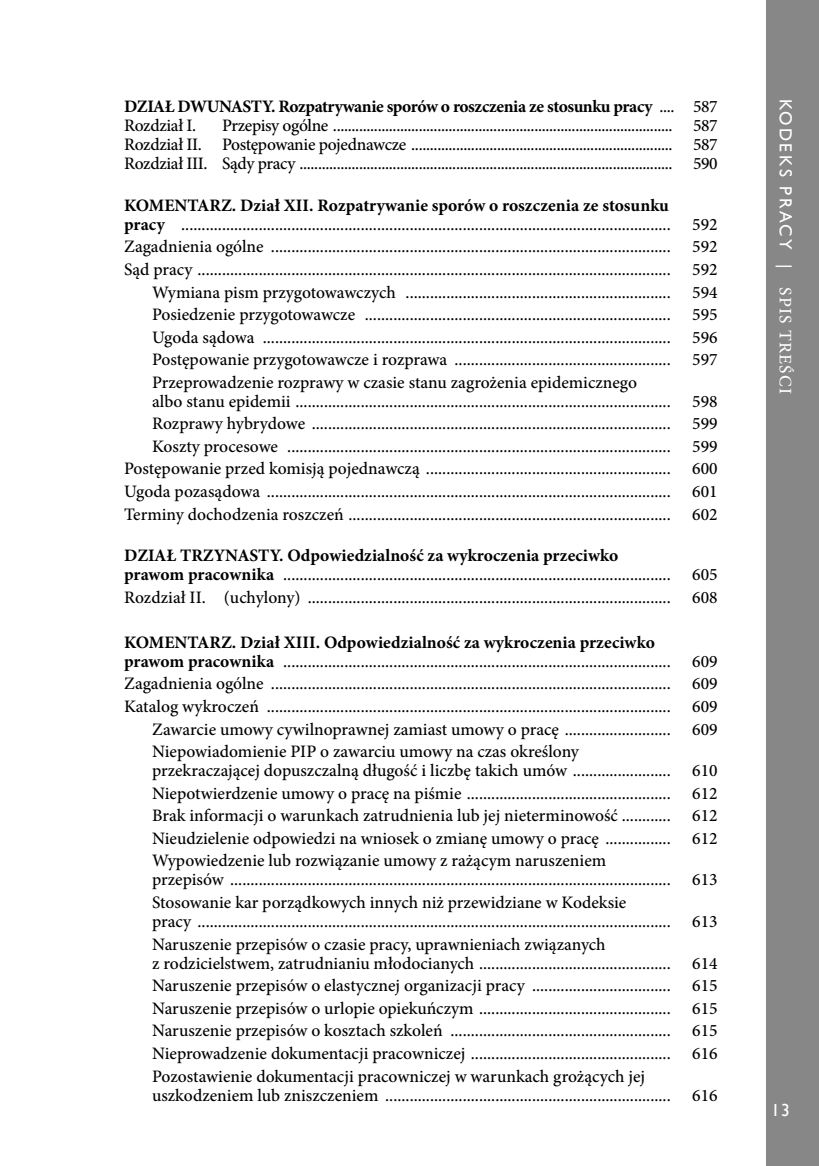
<style>
.page{position:relative;width:819px;height:1166px;background:#fff}
.page>*{position:absolute;margin:0;border:0;box-sizing:border-box;transform-origin:0 0}
.t1{font:500 17.5px/22.6px "Minion Pro";color:#000}
.t2{font:700 17.5px/19.1px "Minion Pro";letter-spacing:-.025em;color:#000}
.t3{font:17.5px "Gill Sans";letter-spacing:.14em;color:#fff}
.s1{font-weight:500}
.s2{font-weight:700}
.s3{font-family:"Minion Pro";font-weight:500}
</style>
<div class="page">
<div style="left:766px;top:0;width:53px;height:1166px;background:#878787"></div>
<p class="t2" style="left:124px;top:97px;width:595px">DZIAŁ DWUNASTY. Rozpatrywanie sporów o roszczenia ze stosunku pracy <span class="s1">.... 587<br>Rozdział I.</span></p>
<p class="t1" style="left:124px;top:116px;width:595px;line-height:19.1px;text-align:justify;text-indent:98px">Przepisy ogólne ........................................................................................... 587<br>Rozdział II. Postępowanie pojednawcze ...................................................................... 587<br>Rozdział III. Sądy pracy .................................................................................................... 590</p>
<p class="t1" style="left:124px;top:196px;width:595px;line-height:19.1px"><span class="s2">KOMENTARZ. Dział XII. Rozpatrywanie sporów o roszczenia ze stosunku<br>pracy</span> ........................................................................................................................ 592</p>
<p class="t1" style="left:124px;top:236px;width:595px">Zagadnienia ogólne .................................................................................................. 592</p>
<p class="t1" style="left:124px;top:258px;width:595px">Sąd pracy .................................................................................................................... 592</p>
<p class="t1" style="left:152px;top:281px;width:567px">Wymiana pism przygotowawczych ................................................................. 594</p>
<p class="t1" style="left:152px;top:303px;width:567px">Posiedzenie przygotowawcze ........................................................................... 595</p>
<p class="t1" style="left:152px;top:326px;width:567px">Ugoda sądowa .................................................................................................... 596</p>
<p class="t1" style="left:152px;top:348px;width:567px">Postępowanie przygotowawcze i rozprawa ..................................................... 597</p>
<p class="t1" style="left:152px;top:371px;width:486px">Przeprowadzenie rozprawy w czasie stanu zagrożenia epidemicznego</p>
<p class="t1" style="left:124px;top:390px;width:595px;text-align:right">albo stanu epidemii ............................................................................................ 598<br>Rozprawy hybrydowe ........................................................................................ 599<br>Koszty procesowe .............................................................................................. 599<br>Postępowanie przed komisją pojednawczą ............................................................ 600<br>Ugoda pozasądowa ................................................................................................... 601<br>Terminy dochodzenia roszczeń ............................................................................... 602</p>
<p class="t1" style="left:124px;top:546px;width:595px;line-height:19.1px"><span class="s2">DZIAŁ TRZYNASTY. Odpowiedzialność za wykroczenia przeciwko<br>prawom pracownika</span> ............................................................................................... 605</p>
<p class="t1" style="left:124px;top:586px;width:595px">Rozdział II. (uchylony) ......................................................................................... 608</p>
<p class="t1" style="left:124px;top:633px;width:595px;line-height:19.1px"><span class="s2">KOMENTARZ. Dział XIII. Odpowiedzialność za wykroczenia przeciwko prawom pracownika</span> ............................................................................................... 609</p>
<p class="t1" style="left:124px;top:673px;width:595px">Zagadnienia ogólne .................................................................................................. 609</p>
<p class="t1" style="left:124px;top:695px;width:595px">Katalog wykroczeń ................................................................................................... 609</p>
<p class="t1" style="left:152px;top:718px;width:567px">Zawarcie umowy cywilnoprawnej zamiast umowy o pracę .......................... 609</p>
<p class="t1" style="left:152px;top:740px;width:428px">Niepowiadomienie PIP o zawarciu umowy na czas określony</p>
<p class="t1" style="left:152px;top:759px;width:567px;text-align:justify">przekraczającej dopuszczalną długość i liczbę takich umów ........................ 610<br>Niepotwierdzenie umowy o pracę na piśmie .................................................. 612<br>Brak informacji o warunkach zatrudnienia lub jej nieterminowość ............ 612<br>Nieudzielenie odpowiedzi na wniosek o zmianę umowy o pracę ................ 612<br>Wypowiedzenie lub rozwiązanie umowy z rażącym naruszeniem</p>
<p class="t1" style="left:152px;top:868px;width:567px">przepisów ............................................................................................................ 613<br>Stosowanie kar porządkowych innych niż przewidziane w Kodeksie</p>
<p class="t1" style="left:152px;top:910px;width:567px">pracy .................................................................................................................... 613<br>Naruszenie przepisów o czasie pracy, uprawnieniach związanych</p>
<p class="t1" style="left:152px;top:952px;width:567px;text-align:justify">z rodzicielstwem, zatrudnianiu młodocianych ............................................... 614<br>Naruszenie przepisów o elastycznej organizacji pracy .................................. 615<br>Naruszenie przepisów o urlopie opiekuńczym ............................................... 615<br>Naruszenie przepisów o kosztach szkoleń ...................................................... 615<br>Nieprowadzenie dokumentacji pracowniczej ................................................. 616<br>Pozostawienie dokumentacji pracowniczej w warunkach grożących jej</p>
<p class="t1" style="left:152px;top:1084px;width:567px">uszkodzeniem lub zniszczeniem ...................................................................... 616</p>
<p class="t3" style="left:795px;top:99px;width:296px;rotate:90deg">KODEKS PRACY | <span class="s3">SPIS TREŚCI</span></p>
<p class="t3" style="left:771px;top:1100px;width:20px">13</p>
</div>
